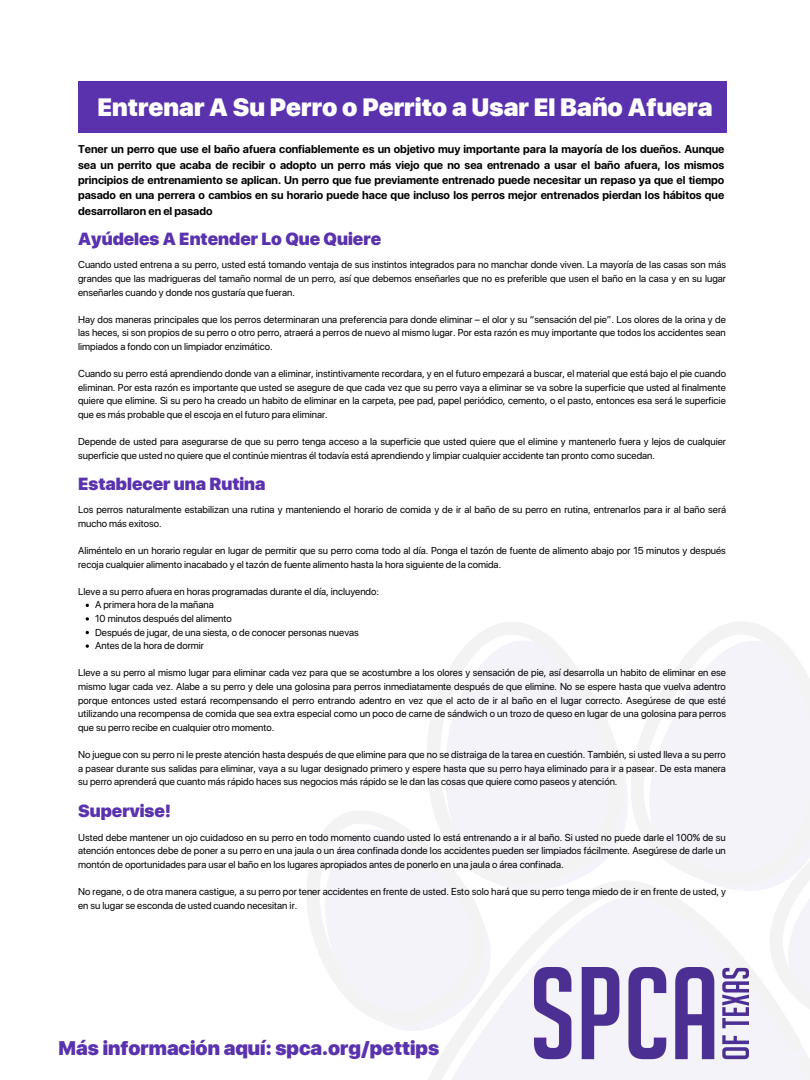
<style>
.page{position:relative;width:810px;height:1080px;background:#fff}
.page>*{position:absolute;margin:0;border:0;box-sizing:border-box;transform-origin:0 0}
.t1{font:900 25px "SF Pro Display";color:#fff}
.t2{font:900 19.69px "SF Pro Display";color:#5a32ae}
.t3{font:900 17.5px "SF Pro Display";color:#5a32ae}
.t4{font:700 11.25px/15.5px "SF Pro Display";color:#000;text-align:justify}
.t5{font:10px/13.6px "SF Pro Display";color:#000;text-align:justify}
</style>
<div class="page">
<div style="left:78px;top:81px;width:648px;height:52px;background:#5a32ae"></div>
<svg style="left:307px;top:811px;width:117px;height:216px;fill:#f5f3fa"></svg>
<svg style="left:424px;top:622px;width:204px;height:258px;fill:#f5f3fa"></svg>
<svg style="left:631px;top:622px;width:179px;height:258px;fill:#f5f3fa"></svg>
<div style="left:738px;top:802px;width:72px;height:78px;background:#f5f3fa"></div>
<svg style="left:406px;top:880px;width:404px;height:200px;fill:#f5f3fa"></svg>
<svg style="left:86px;top:617px;width:3px;height:4px"></svg>
<svg style="left:86px;top:644px;width:3px;height:4px"></svg>
<h1 class="t1" style="left:97px;top:92px;width:617px">Entrenar A Su Perro o Perrito a Usar El Baño Afuera</h1>
<p class="t4" style="left:78px;top:141px;width:648px">Tener un perro que use el baño afuera confiablemente es un objetivo muy importante para la mayoría de los dueños. Aunque sea un perrito que acaba de recibir o adopto un perro más viejo que no sea entrenado a usar el baño afuera, los mismos principios de entrenamiento se aplican. Un perro que fue previamente entrenado puede necesitar un repaso ya que el tiempo pasado en una perrera o cambios en su horario puede hace que incluso los perros mejor entrenados pierdan los hábitos que desarrollaron en el pasado</p>
<h3 class="t3" style="left:78px;top:228px;width:305px">Ayúdeles A Entender Lo Que Quiere</h3>
<p class="t5" style="left:78px;top:258px;width:649px">Cuando usted entrena a su perro, usted está tomando ventaja de sus instintos integrados para no manchar donde viven. La mayoría de las casas son más grandes que las madrigueras del tamaño normal de un perro, así que debemos enseñarles que no es preferible que usen el baño en la casa y en su lugar enseñarles cuando y donde nos gustaría que fueran.</p>
<p class="t5" style="left:78px;top:312px;width:649px">Hay dos maneras principales que los perros determinaran una preferencia para donde eliminar – el olor y su “sensación del pie”. Los olores de la orina y de las heces, si son propios de su perro o otro perro, atraerá a perros de nuevo al mismo lugar. Por esta razón es muy importante que todos los accidentes sean limpiados a fondo con un limpiador enzimático.</p>
<p class="t5" style="left:78px;top:367px;width:649px">Cuando su perro está aprendiendo donde van a eliminar, instintivamente recordara, y en el futuro empezará a buscar, el material que está bajo el pie cuando eliminan. Por esta razón es importante que usted se asegure de que cada vez que su perro vaya a eliminar se va sobre la superficie que usted al finalmente quiere que elimine. Si su pero ha creado un habito de eliminar en la carpeta, pee pad, papel periódico, cemento, o el pasto, entonces esa será le superficie que es más probable que el escoja en el futuro para eliminar.</p>
<p class="t5" style="left:78px;top:435px;width:649px">Depende de usted para asegurarse de que su perro tenga acceso a la superficie que usted quiere que el elimine y mantenerlo fuera y lejos de cualquier superficie que usted no quiere que el continúe mientras él todavía está aprendiendo y limpiar cualquier accidente tan pronto como sucedan.</p>
<h3 class="t3" style="left:78px;top:473px;width:189px">Establecer una Rutina</h3>
<p class="t5" style="left:78px;top:503px;width:649px">Los perros naturalmente estabilizan una rutina y manteniendo el horario de comida y de ir al baño de su perro en rutina, entrenarlos para ir al baño será mucho más exitoso.</p>
<p class="t5" style="left:78px;top:544px;width:649px">Aliméntelo en un horario regular en lugar de permitir que su perro coma todo al día. Ponga el tazón de fuente de alimento abajo por 15 minutos y después recoja cualquier alimento inacabado y el tazón de fuente alimento hasta la hora siguiente de la comida.</p>
<p class="t5" style="left:78px;top:584px;width:302px">Lleve a su perro afuera en horas programadas durante el día, incluyendo:</p>
<p class="t5" style="left:95px;top:598px;width:265px;text-align:left">A primera hora de la mañana<br>10 minutos después del alimento<br>Después de jugar, de una siesta, o de conocer personas nuevas Antes de la hora de dormir</p>
<p class="t5" style="left:78px;top:666px;width:649px">Lleve a su perro al mismo lugar para eliminar cada vez para que se acostumbre a los olores y sensación de pie, así desarrolla un habito de eliminar en ese mismo lugar cada vez. Alabe a su perro y dele una golosina para perros inmediatamente después de que elimine. No se espere hasta que vuelva adentro porque entonces usted estará recompensando el perro entrando adentro en vez que el acto de ir al baño en el lugar correcto. Asegúrese de que esté utilizando una recompensa de comida que sea extra especial como un poco de carne de sándwich o un trozo de queso en lugar de una golosina para perros que su perro recibe en cualquier otro momento.</p>
<p class="t5" style="left:78px;top:748px;width:649px">No juegue con su perro ni le preste atención hasta después de que elimine para que no se distraiga de la tarea en cuestión. También, si usted lleva a su perro a pasear durante sus salidas para eliminar, vaya a su lugar designado primero y espere hasta que su perro haya eliminado para ir a pasear. De esta manera su perro aprenderá que cuanto más rápido haces sus negocios más rápido se le dan las cosas que quiere como paseos y atención.</p>
<h3 class="t3" style="left:78px;top:800px;width:95px">Supervise!</h3>
<p class="t5" style="left:78px;top:830px;width:649px">Usted debe mantener un ojo cuidadoso en su perro en todo momento cuando usted lo está entrenando a ir al baño. Si usted no puede darle el 100% de su atención entonces debe de poner a su perro en una jaula o un área confinada donde los accidentes pueden ser limpiados fácilmente. Asegúrese de darle un montón de oportunidades para usar el baño en los lugares apropiados antes de ponerlo en una jaula o área confinada.</p>
<p class="t5" style="left:78px;top:885px;width:649px">No regane, o de otra manera castigue, a su perro por tener accidentes en frente de usted. Esto solo hará que su perro tenga miedo de ir en frente de usted, y en su lugar se esconda de usted cuando necesitan ir.</p>
<h2 class="t2" style="left:59px;top:1037px;width:382px">Más información aquí: spca.org/pettips</h2>
</div>
